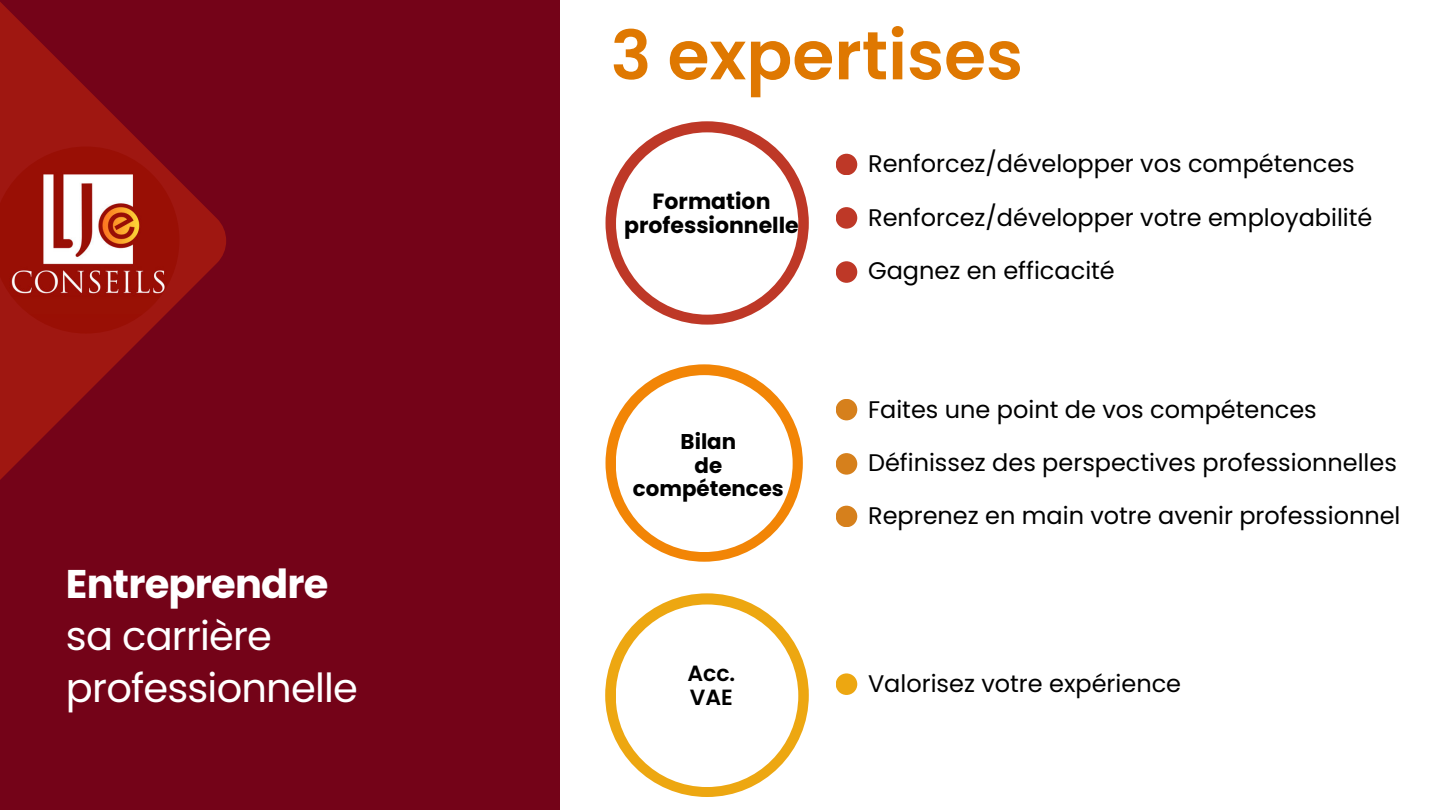
<style>
.page{position:relative;width:1440px;height:810px;background:#fff}
.page>*{position:absolute;margin:0;border:0;box-sizing:border-box;transform-origin:0 0}
.t1{font:600 68px "Poppins";color:#df7801}
.t2{font:40px/51.8px "Poppins";letter-spacing:-.02em;color:#fff}
.t3{font:700 40px "Poppins";letter-spacing:-.02em;color:#fff}
.t4{font:24px "Poppins";color:#000}
.t5{font:700 22px/24px "Poppins";color:#000;text-align:center}
.t6{font:600 22px/24px "Poppins";color:#000}
.t7{font:700 21.4px/23.3px "Poppins";color:#000;text-align:center}
</style>
<div class="page">
<div style="left:0;top:0;width:560px;height:810px;background:#740318"></div>
<svg style="left:0;top:2px;width:226px;height:478px"></svg>
<img style="left:0;top:147px;width:179px;height:187px">
<div style="left:605px;top:593px;width:204px;height:204px;background:#eda711;border-radius:50%"></div>
<div style="left:616px;top:604px;width:182px;height:183px;background:#fff;border-radius:50%"></div>
<div style="left:606px;top:121px;width:203px;height:204px;background:#be3827;border-radius:50%"></div>
<div style="left:616px;top:132px;width:182px;height:183px;background:#fff;border-radius:50%"></div>
<div style="left:836px;top:154px;width:21px;height:21px;background:#be3827;border-radius:50%"></div>
<div style="left:836px;top:207px;width:21px;height:22px;background:#be3827;border-radius:50%"></div>
<div style="left:836px;top:261px;width:21px;height:22px;background:#be3827;border-radius:50%"></div>
<div style="left:836px;top:399px;width:21px;height:21px;background:#d6801c;border-radius:50%"></div>
<div style="left:836px;top:453px;width:21px;height:22px;background:#d6801c;border-radius:50%"></div>
<div style="left:836px;top:506px;width:21px;height:21px;background:#d6801c;border-radius:50%"></div>
<div style="left:606px;top:364px;width:197px;height:198px;background:#f28506;border-radius:50%"></div>
<div style="left:616px;top:375px;width:177px;height:177px;background:#fff;border-radius:50%"></div>
<div style="left:836px;top:673px;width:21px;height:22px;background:#eda711;border-radius:50%"></div>
<h2 class="t3" style="left:66px;top:561px;width:264px">Entreprendre</h2>
<h2 class="t2" style="left:66px;top:610px;width:293px">sa carrière professionnelle</h2>
<h1 class="t1" style="left:611px;top:16px;width:414px">3 expertises</h1>
<p class="t5" style="left:624px;top:189px;width:176px">Formation professionnelle</p>
<p class="t7" style="left:633px;top:430px;width:152px">Bilan<br>de compétences</p>
<p class="t6" style="left:687px;top:661px;width:49px">Acc.<br>VAE</p>
<p class="t4" style="left:868px;top:150px;width:488px">Renforcez/développer vos compétences</p>
<p class="t4" style="left:868px;top:203px;width:506px">Renforcez/développer votre employabilité</p>
<p class="t4" style="left:868px;top:257px;width:248px">Gagnez en efficacité</p>
<p class="t4" style="left:868px;top:395px;width:450px">Faites une point de vos compétences</p>
<p class="t4" style="left:868px;top:449px;width:530px">Définissez des perspectives professionnelles</p>
<p class="t4" style="left:868px;top:502px;width:534px">Reprenez en main votre avenir professionnel</p>
<p class="t4" style="left:868px;top:670px;width:315px">Valorisez votre expérience</p>
</div>
